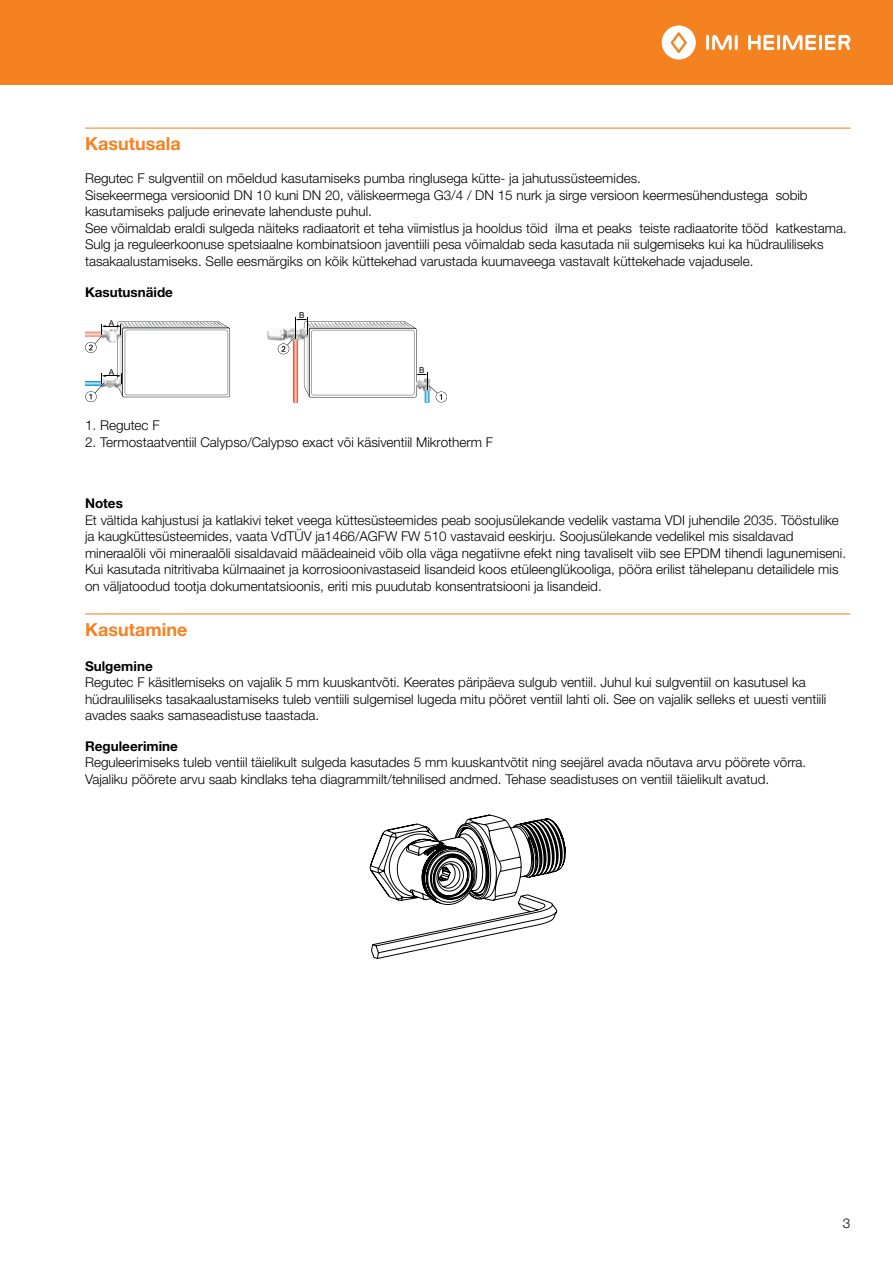
<style>
.page{position:relative;width:893px;height:1263px;background:#fff}
.page>*{position:absolute;margin:0;border:0;box-sizing:border-box;transform-origin:0 0}
.t1{font:700 18px "Helvetica Neue LTW1 G";color:#f58220}
.t2{font:300 13.5px/16.5px "Helvetica Neue LTW1 G";color:#000}
.t3{font:700 13.5px "Helvetica Neue LTW1 G";color:#000}
.t4{font:8.1px "Arial";color:#000}
</style>
<div class="page">
<div style="left:0;top:0;width:893px;height:85px;background:#f58220"></div>
<hr style="left:706px;top:35px;width:3px;height:15px;background:#fff">
<hr style="left:735px;top:35px;width:3px;height:15px;background:#fff">
<svg style="left:712px;top:35px;width:20px;height:15px"></svg>
<svg style="left:662px;top:25px;width:34px;height:35px"></svg>
<hr style="left:777px;top:35px;width:3px;height:15px;background:#fff">
<svg style="left:748px;top:35px;width:26px;height:15px"></svg>
<hr style="left:819px;top:35px;width:3px;height:15px;background:#fff">
<svg style="left:783px;top:35px;width:33px;height:15px"></svg>
<svg style="left:825px;top:35px;width:25px;height:15px"></svg>
<hr style="left:85px;top:128px;width:765px;height:1px;background:#f58220">
<hr style="left:85px;top:613px;width:765px;height:1px;background:#f58220">
<svg style="left:85px;top:321px;width:145px;height:81px"></svg>
<svg style="left:268px;top:317px;width:178px;height:85px"></svg>
<svg style="left:370px;top:815px;width:195px;height:144px"></svg>
<h1 class="t1" style="left:85px;top:132px;width:97px">Kasutusala</h1>
<p class="t2" style="left:85px;top:170px;width:763px">Regutec F sulgventiil on mõeldud kasutamiseks pumba ringlusega kütte- ja jahutussüsteemides.<br>Sisekeermega versioonid DN 10 kuni DN 20, väliskeermega G3/4 / DN 15 nurk ja sirge versioon keermesühendustega sobib kasutamiseks paljude erinevate lahenduste puhul.<br>See võimaldab eraldi sulgeda näiteks radiaatorit et teha viimistlus ja hooldus töid ilma et peaks teiste radiaatorite tööd katkestama.<br>Sulg ja reguleerkoonuse spetsiaalne kombinatsioon javentiili pesa võimaldab seda kasutada nii sulgemiseks kui ka hüdrauliliseks tasakaalustamiseks. Selle eesmärgiks on kõik küttekehad varustada kuumaveega vastavalt küttekehade vajadusele.</p>
<p class="t3" style="left:85px;top:283px;width:89px">Kasutusnäide</p>
<p class="t4" style="left:109px;top:317px;width:7px">A</p>
<p class="t4" style="left:109px;top:367px;width:7px">A</p>
<p class="t4" style="left:299px;top:310px;width:7px">B</p>
<p class="t4" style="left:419px;top:365px;width:7px">B</p>
<p class="t2" style="left:85px;top:417px;width:76px">1. Regutec F</p>
<p class="t2" style="left:85px;top:434px;width:409px">2. Termostaatventiil Calypso/Calypso exact või käsiventiil Mikrotherm F</p>
<p class="t3" style="left:85px;top:495px;width:39px">Notes</p>
<p class="t2" style="left:85px;top:512px;width:763px">Et vältida kahjustusi ja katlakivi teket veega küttesüsteemides peab soojusülekande vedelik vastama VDI juhendile 2035. Tööstulike ja kaugküttesüsteemides, vaata VdTÜV ja1466/AGFW FW 510 vastavaid eeskirju. Soojusülekande vedelikel mis sisaldavad mineraalõli või mineraalõli sisaldavaid määdeaineid võib olla väga negatiivne efekt ning tavaliselt viib see EPDM tihendi lagunemiseni.<br>Kui kasutada nitritivaba külmaainet ja korrosioonivastaseid lisandeid koos etüleenglükooliga, pööra erilist tähelepanu detailidele mis on väljatoodud tootja dokumentatsioonis, eriti mis puudutab konsentratsiooni ja lisandeid.</p>
<h1 class="t1" style="left:85px;top:618px;width:104px">Kasutamine</h1>
<p class="t3" style="left:85px;top:658px;width:69px">Sulgemine</p>
<p class="t2" style="left:85px;top:674px;width:743px">Regutec F käsitlemiseks on vajalik 5 mm kuuskantvõti. Keerates päripäeva sulgub ventiil. Juhul kui sulgventiil on kasutusel ka hüdrauliliseks tasakaalustamiseks tuleb ventiili sulgemisel lugeda mitu pööret ventiil lahti oli. See on vajalik selleks et uuesti ventiili avades saaks samaseadistuse taastada.</p>
<p class="t3" style="left:85px;top:738px;width:94px">Reguleerimine</p>
<p class="t2" style="left:85px;top:754px;width:723px">Reguleerimiseks tuleb ventiil täielikult sulgeda kasutades 5 mm kuuskantvõtit ning seejärel avada nõutava arvu pöörete võrra.<br>Vajaliku pöörete arvu saab kindlaks teha diagrammilt/tehnilised andmed. Tehase seadistuses on ventiil täielikult avatud.</p>
<p class="t2" style="left:843px;top:1215px;width:9px">3</p>
</div>
